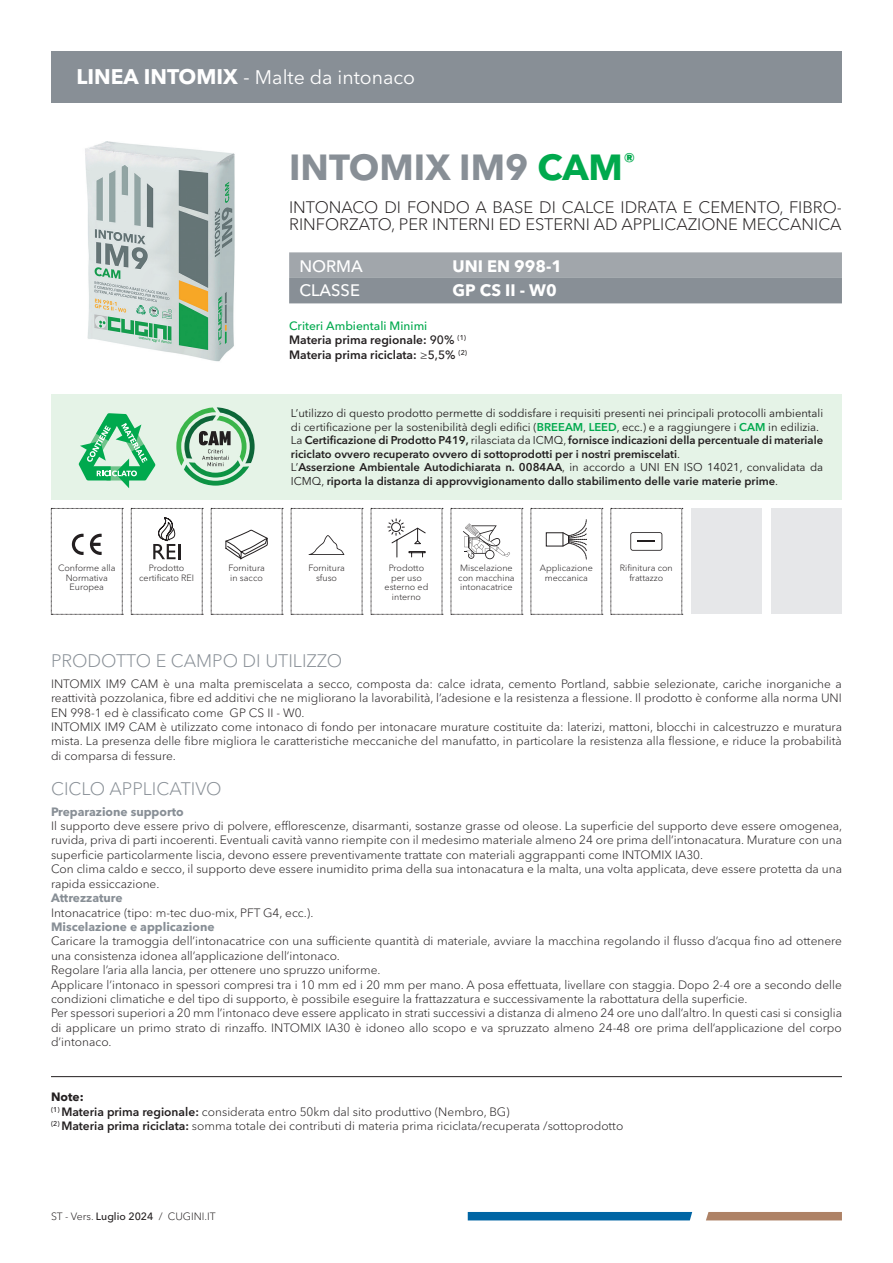
<style>
.page{position:relative;width:893px;height:1263px;background:#fff}
.page>*{position:absolute;margin:0;border:0;box-sizing:border-box;transform-origin:0 0}
.t1{font:700 36px "Avenir Next World";color:#888f96}
.t2{font:19.5px "Avenir Next World";color:#fff}
.t3{font:300 18px "Avenir Next World";color:#888f96}
.t4{font:300 16.5px/16.5px "Avenir Next World";color:#231f20}
.t5{font:700 16.5px "Avenir Next World";color:#fff}
.t6{font:500 16.5px "Avenir Next World";color:#fff}
.t7{font:300 12px/14.4px "Avenir Next World";color:#231f20}
.t8{font:600 12px/14.4px "Avenir Next World";color:#231f20}
.t9{font:700 12px "Avenir Next World";color:#888f96}
.t10{font:600 11.25px/13.5px "Avenir Next World";color:#231f20}
.t11{font:300 10.5px "Avenir Next World";color:#231f20}
.t12{font:300 9px/9.4px "Avenir Next World";color:#231f20;text-align:center}
.s1{font-weight:700;font-size:21px}
.s2{font-size:21px}
.s3{color:#00a94d}
.s4{font-weight:500;color:#00a94d}
.s5{font-weight:500}
.s6{font-weight:300}
.s7{font-weight:400}
.s8{font-weight:700}
.s9{font-weight:600}
</style>
<div class="page">
<img style="left:85px;top:141px;width:150px;height:221px">
<div style="left:468px;top:1212px;width:224px;height:8px;background:#0065a4"></div>
<svg style="left:706px;top:1212px;width:136px;height:8px"></svg>
<div style="left:51px;top:51px;width:791px;height:51px;background:#888f96"></div>
<svg style="left:289px;top:252px;width:553px;height:51px;background:#959ba1"></svg>
<svg style="left:51px;top:508px;width:72px;height:107px"></svg>
<svg style="left:211px;top:508px;width:72px;height:107px"></svg>
<svg style="left:371px;top:508px;width:72px;height:107px"></svg>
<div style="left:691px;top:508px;width:71px;height:106px;background:#e6e7e9"></div>
<div style="left:771px;top:508px;width:71px;height:106px;background:#e6e7e9"></div>
<svg style="left:451px;top:508px;width:72px;height:107px"></svg>
<svg style="left:531px;top:508px;width:72px;height:107px"></svg>
<svg style="left:611px;top:508px;width:72px;height:107px"></svg>
<svg style="left:131px;top:508px;width:72px;height:107px"></svg>
<svg style="left:291px;top:508px;width:72px;height:107px"></svg>
<div style="left:51px;top:394px;width:791px;height:105px;background:#e5f3e7"></div>
<svg style="left:176px;top:407px;width:79px;height:79px"></svg>
<svg style="left:79px;top:413px;width:76px;height:75px"></svg>
<hr style="left:51px;top:1076px;width:791px;height:1px;background:#231f20">
<h2 class="t2" style="left:77px;top:61px;width:340px"><span class="s1">LINEA INTOMIX</span> <span class="s2">-</span> Malte da intonaco</h2>
<h1 class="t1" style="left:289px;top:147px;width:348px">INTOMIX IM9 <span class="s3">CAM</span><sup>®</sup></h1>
<h3 class="t4" style="left:289px;top:199px;width:554px">INTONACO DI FONDO A BASE DI CALCE IDRATA E CEMENTO, FIBRO-<br>RINFORZATO, PER INTERNI ED ESTERNI AD APPLICAZIONE MECCANICA</h3>
<h3 class="t6" style="left:299px;top:257px;width:65px">NORMA</h3>
<h3 class="t5" style="left:452px;top:257px;width:111px">UNI EN 998-1</h3>
<h3 class="t6" style="left:299px;top:281px;width:62px">CLASSE</h3>
<h3 class="t5" style="left:452px;top:281px;width:106px">GP CS II - W0</h3>
<p class="t8" style="left:289px;top:318px;width:180px"><span class="s4">Criteri Ambientali Minimi<br></span>Materia prima regionale: <span class="s5">90%</span> <sup>(1)<br></sup>Materia prima riciclata: <span class="s6">≥</span><span class="s5">5,5%</span> <sup>(2)</sup></p>
<p class="t10" style="left:291px;top:407px;width:534px"><span class="s7">L’utilizzo di questo prodotto permette di soddisfare i requisiti presenti nei principali protocolli ambientali di certificazione per la sostenibilità degli edifici (</span><span class="s3">BREEAM</span><span class="s7">,</span> <span class="s3">LEED</span><span class="s7">, ecc.) e a raggiungere i</span> <span class="s3">CAM</span> <span class="s7">in edilizia.<br>La</span> Certificazione di Prodotto P419, <span class="s7">rilasciata da ICMQ,</span> fornisce indicazioni della percentuale di materiale riciclato ovvero recuperato ovvero di sottoprodotti per i nostri premiscelati<span class="s7">.<br>L’</span>Asserzione Ambientale Autodichiarata n. 0084AA<span class="s7">, in accordo a UNI EN ISO 14021, convalidata da ICMQ,</span> riporta la distanza di approvvigionamento dallo stabilimento delle varie materie prime<span class="s7">.</span></p>
<p class="t12" style="left:58px;top:564px;width:59px">Conforme alla<br>Normativa<br>Europea</p>
<p class="t12" style="left:139px;top:564px;width:56px">Prodotto certificato REI</p>
<p class="t12" style="left:228px;top:564px;width:38px;text-align:left">Fornitura in sacco</p>
<p class="t12" style="left:385px;top:564px;width:45px">Prodotto per uso esterno ed interno</p>
<p class="t12" style="left:458px;top:564px;width:58px;text-align:left">Miscelazione con macchina intonacatrice</p>
<p class="t12" style="left:540px;top:564px;width:55px">Applicazione meccanica</p>
<p class="t12" style="left:620px;top:564px;width:54px">Rifinitura con frattazzo</p>
<p class="t12" style="left:308px;top:564px;width:38px">Fornitura sfuso</p>
<h3 class="t3" style="left:51px;top:647px;width:293px">PRODOTTO E CAMPO DI UTILIZZO</h3>
<p class="t7" style="left:51px;top:676px;width:792px">INTOMIX IM9 CAM è una malta premiscelata a secco, composta da: calce idrata, cemento Portland, sabbie selezionate, cariche inorganiche a reattività pozzolanica, fibre ed additivi che ne migliorano la lavorabilità, l’adesione e la resistenza a flessione. Il prodotto è conforme alla norma UNI EN 998-1 ed è classificato come GP CS II - W0.<br>INTOMIX IM9 CAM è utilizzato come intonaco di fondo per intonacare murature costituite da: laterizi, mattoni, blocchi in calcestruzzo e muratura mista. La presenza delle fibre migliora le caratteristiche meccaniche del manufatto, in particolare la resistenza alla flessione, e riduce la probabilità di comparsa di fessure.</p>
<h3 class="t3" style="left:51px;top:774px;width:172px">CICLO APPLICATIVO</h3>
<p class="t9" style="left:51px;top:804px;width:134px">Preparazione supporto</p>
<p class="t7" style="left:51px;top:819px;width:793px">Il supporto deve essere privo di polvere, efflorescenze, disarmanti, sostanze grasse od oleose. La superficie del supporto deve essere omogenea, ruvida, priva di parti incoerenti. Eventuali cavità vanno riempite con il medesimo materiale almeno 24 ore prima dell’intonacatura. Murature con una superficie particolarmente liscia, devono essere preventivamente trattate con materiali aggrappanti come INTOMIX IA30.<br>Con clima caldo e secco, il supporto deve essere inumidito prima della sua intonacatura e la malta, una volta applicata, deve essere protetta da una rapida essiccazione.</p>
<p class="t9" style="left:51px;top:891px;width:73px">Attrezzature</p>
<p class="t7" style="left:51px;top:905px;width:264px">Intonacatrice (tipo: m-tec duo-mix, PFT G4, ecc.).</p>
<p class="t9" style="left:51px;top:920px;width:165px">Miscelazione e applicazione</p>
<p class="t7" style="left:51px;top:934px;width:792px">Caricare la tramoggia dell’intonacatrice con una sufficiente quantità di materiale, avviare la macchina regolando il flusso d’acqua fino ad ottenere una consistenza idonea all’applicazione dell’intonaco.<br>Regolare l’aria alla lancia, per ottenere uno spruzzo uniforme.<br>Applicare l’intonaco in spessori compresi tra i 10 mm ed i 20 mm per mano. A posa effettuata, livellare con staggia. Dopo 2-4 ore a secondo delle condizioni climatiche e del tipo di supporto, è possibile eseguire la frattazzatura e successivamente la rabottatura della superficie.<br>Per spessori superiori a 20 mm l’intonaco deve essere applicato in strati successivi a distanza di almeno 24 ore uno dall’altro. In questi casi si consiglia di applicare un primo strato di rinzaffo. INTOMIX IA30 è idoneo allo scopo e va spruzzato almeno 24-48 ore prima dell’applicazione del corpo d’intonaco.</p>
<p class="t7" style="left:51px;top:1090px;width:574px"><span class="s8">Note:<br></span><sup>(1)</sup> <span class="s9">Materia prima regionale:</span> considerata entro 50km dal sito produttivo (Nembro, BG)<br><sup>(2)</sup> <span class="s9">Materia prima riciclata:</span> somma totale dei contributi di materia prima riciclata/recuperata /sottoprodotto</p>
<p class="t11" style="left:51px;top:1208px;width:166px">ST - Vers. <span class="s5">Luglio 2024</span> / CUGINI.IT</p>
</div>
